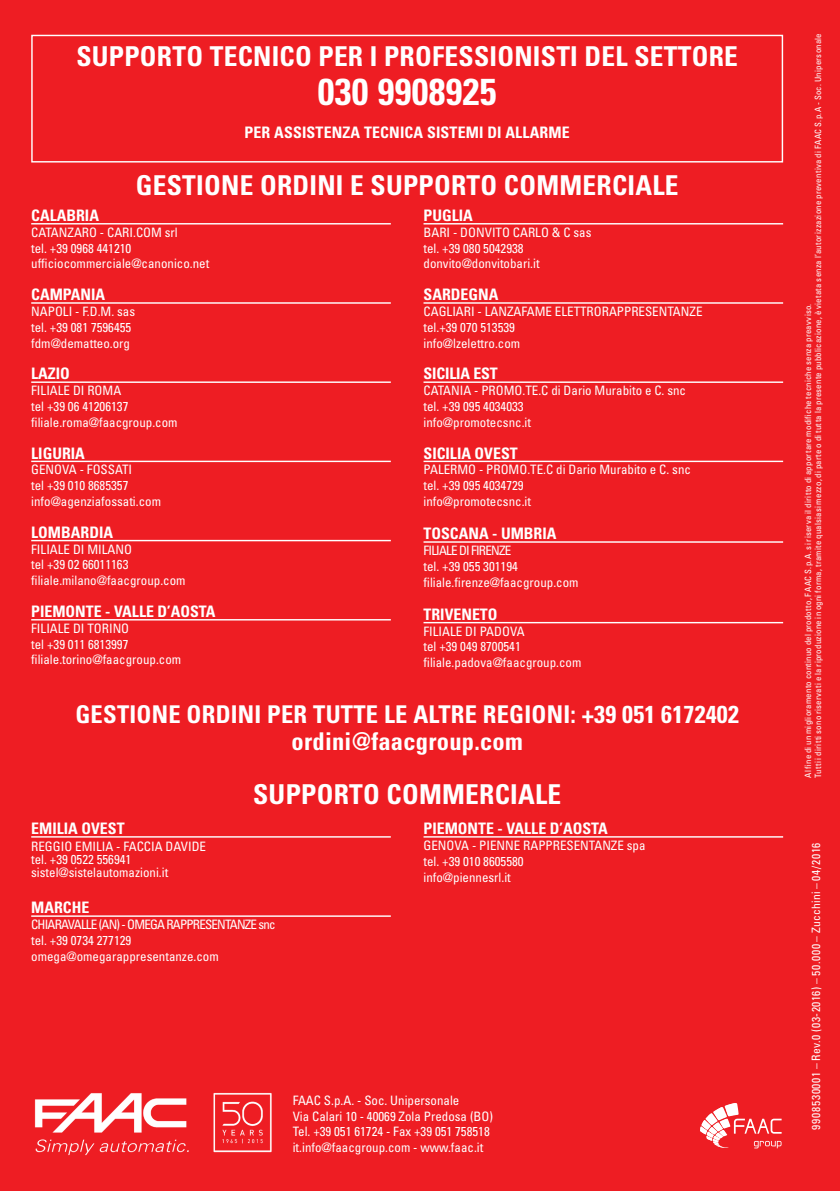
<style>
.page{position:relative;width:840px;height:1191px;background:#fff}
.page>*{position:absolute;margin:0;border:0;box-sizing:border-box;transform-origin:0 0}
.t1{font:700 condensed 37.4px "Univers LT Std";letter-spacing:.01em;color:#fff}
.t2{font:700 condensed 27.4px "Univers LT Std";letter-spacing:.01em;color:#fff}
.t3{font:700 condensed 24.4px/27.4px "Univers LT Std";letter-spacing:.01em;color:#fff;text-align:center}
.t4{font:700 condensed 15.8px "Univers LT Std";color:#fff}
.t5{font:condensed 13px/15.8px "Univers LT Std";color:#fff}
.t6{font:condensed 11.6px "Univers LT Std";letter-spacing:.065em;color:#fff}
.t7{font:condensed 8.6px/10px "Univers LT Std";letter-spacing:.03em;color:#fff}
</style>
<div class="page">
<div style="left:0;top:0;width:839px;height:1191px;background:#ee1d23"></div>
<svg style="left:700px;top:1103px;width:81px;height:45px"></svg>
<div style="left:31px;top:35px;width:751px;height:127px;border:1px solid #fff"></div>
<hr style="left:31px;top:223px;width:359px;height:1px;background:#fff">
<hr style="left:31px;top:302px;width:359px;height:2px;background:#fff">
<hr style="left:31px;top:381px;width:359px;height:2px;background:#fff">
<hr style="left:31px;top:460px;width:359px;height:2px;background:#fff">
<hr style="left:31px;top:540px;width:359px;height:1px;background:#fff">
<hr style="left:31px;top:619px;width:359px;height:1px;background:#fff">
<hr style="left:423px;top:223px;width:359px;height:1px;background:#fff">
<hr style="left:423px;top:302px;width:359px;height:2px;background:#fff">
<hr style="left:423px;top:381px;width:359px;height:2px;background:#fff">
<hr style="left:423px;top:460px;width:359px;height:2px;background:#fff">
<hr style="left:423px;top:541px;width:359px;height:2px;background:#fff">
<hr style="left:423px;top:622px;width:359px;height:1px;background:#fff">
<hr style="left:31px;top:836px;width:359px;height:1px;background:#fff">
<hr style="left:31px;top:915px;width:359px;height:1px;background:#fff">
<hr style="left:423px;top:836px;width:359px;height:1px;background:#fff">
<img style="left:34px;top:1092px;width:238px;height:64px">
<h2 class="t2" style="left:76px;top:40px;width:662px">SUPPORTO TECNICO PER I PROFESSIONISTI DEL SETTORE</h2>
<h1 class="t1" style="left:318px;top:69px;width:180px">030 9908925</h1>
<p class="t4" style="left:244px;top:123px;width:49px">PER ASSISTEN</p>
<p class="t4" style="left:342px;top:123px;width:31px">ZA TECNIC</p>
<p class="t4" style="left:413px;top:123px;width:22px">A SISTE</p>
<p class="t4" style="left:465px;top:123px;width:104px">MI DI ALLARME</p>
<h2 class="t2" style="left:136px;top:168px;width:544px">GESTIONE ORDINI E SUPPORTO COMMERCIALE</h2>
<p class="t4" style="left:31px;top:206px;width:69px">CALABRIA</p>
<p class="t5" style="left:31px;top:224px;width:179px">CATANZARO - CARI.COM srl<br>tel. +39 0968 441210 ufficiocommerciale@canonico.net</p>
<p class="t4" style="left:31px;top:285px;width:75px">CAM PANIA</p>
<p class="t5" style="left:31px;top:303px;width:105px">NAPOLI - F.D.M. sas tel. +39 081 7596455 fdm@dematteo.org</p>
<p class="t4" style="left:31px;top:364px;width:40px">LAZIO</p>
<p class="t5" style="left:31px;top:382px;width:148px">FILIALE DI ROMA<br>tel +39 06 41206137 filiale.roma@faacgroup.com</p>
<p class="t4" style="left:31px;top:443px;width:55px">LIGURIA</p>
<p class="t5" style="left:31px;top:461px;width:131px">GENOVA - FOSSATI<br>tel +39 010 8685357 info@agenziafossati.com</p>
<p class="t4" style="left:31px;top:522px;width:83px">LOMBARDIA</p>
<p class="t5" style="left:31px;top:541px;width:156px">FILIALE DI MILANO<br>tel +39 02 66011163 filiale.milano@faacgroup.com</p>
<p class="t4" style="left:31px;top:601px;width:185px">PIEMONTE - VALLE D’AOSTA</p>
<p class="t5" style="left:31px;top:620px;width:151px">FILIALE DI TORINO<br>tel +39 011 6813997 filiale.torino@faacgroup.com</p>
<p class="t4" style="left:423px;top:206px;width:51px">PUGLIA</p>
<p class="t5" style="left:423px;top:224px;width:169px">BARI - DONVITO CARLO &amp; C sas tel. +39 080 5042938 donvito@donvitobari.it</p>
<p class="t4" style="left:423px;top:285px;width:76px">SARDEGNA</p>
<p class="t5" style="left:423px;top:303px;width:280px">CAGLIARI - LANZAFAME ELETTRORAPPRESENTANZE tel.+39 070 513539<br>info@lzelettro.com</p>
<p class="t4" style="left:423px;top:364px;width:76px">SICILIA EST</p>
<p class="t5" style="left:423px;top:382px;width:264px">CATANIA - PROMO.TE.C di Dario Murabito e C. snc tel. +39 095 4034033<br>info@promotecsnc.it</p>
<p class="t4" style="left:423px;top:443px;width:96px">SICILIA OVEST</p>
<p class="t5" style="left:423px;top:461px;width:269px">PALERMO - PROMO.TE.C di Dario Murabito e C. snc tel. +39 095 4034729<br>info@promotecsnc.it</p>
<p class="t4" style="left:423px;top:524px;width:134px">TOSCANA - UMBRIA</p>
<p class="t5" style="left:423px;top:542px;width:156px">FILIALE DI FIRENZE<br>tel. +39 055 301194 filiale.firenze@faacgroup.com</p>
<p class="t4" style="left:423px;top:604px;width:75px">TRIVENETO</p>
<p class="t5" style="left:423px;top:623px;width:159px">FILIALE DI PADOVA<br>tel +39 049 8700541 filiale.padova@faacgroup.com</p>
<h3 class="t3" style="left:75px;top:700px;width:664px">GESTIONE ORDINI PER TUTTE LE ALTRE REGIONI: +39 051 6172402<br>ORDINI@FAACGROUP.COM</h3>
<h2 class="t2" style="left:253px;top:777px;width:309px">SUPPORTO COMM ERCIALE</h2>
<p class="t4" style="left:31px;top:818px;width:95px">EMILIA OVEST</p>
<p class="t5" style="left:31px;top:840px;width:176px;line-height:13px">REGGIO EMILIA - FACCIA DAVIDE tel. +39 0522 556941 sistel@sistelautomazioni.it</p>
<p class="t4" style="left:31px;top:898px;width:60px">MARCHE</p>
<p class="t5" style="left:31px;top:916px;width:246px">CHIARAVALLE (AN) - OMEGA RAPPRESENTANZE snc tel. +39 0734 277129 omega@omegarappresentanze.com</p>
<p class="t4" style="left:423px;top:818px;width:185px">PIEMONTE - VALLE D’AOSTA</p>
<p class="t5" style="left:423px;top:837px;width:223px">GENOVA - PIENNE RAPPRESENTANZE spa tel. +39 010 8605580<br>info@piennesrl.it</p>
<p class="t5" style="left:292px;top:1092px;width:202px">FAAC S.p.A. - Soc. Unipersonale<br>Via Calari 10 - 40069 Zola Predosa (BO)<br>Tel. +39 051 61724 - Fax +39 051 758518 it.info@faacgroup.com - www.faac.it</p>
<p class="t7" style="left:802px;top:778px;width:746px;rotate:-90deg">Al fine di un miglioramento continuo del prodotto, FAAC S.p.A. si riserva il diritto di apportare modifiche tecniche senza preavviso.<br>Tutti i diritti sono riservati e la riproduzione in ogni forma, tramite qualsiasi mezzo, di parte o di tutta la presente pubblicazione, è vietata senza l’autorizzazione preventiva di FAAC S.p.A - Soc. Unipersonale</p>
<p class="t6" style="left:808px;top:1130px;width:289px;rotate:-90deg">9908530001 – Rev.0 (03-2016) – 50.000 – Zucchini – 04/2016</p>
</div>
